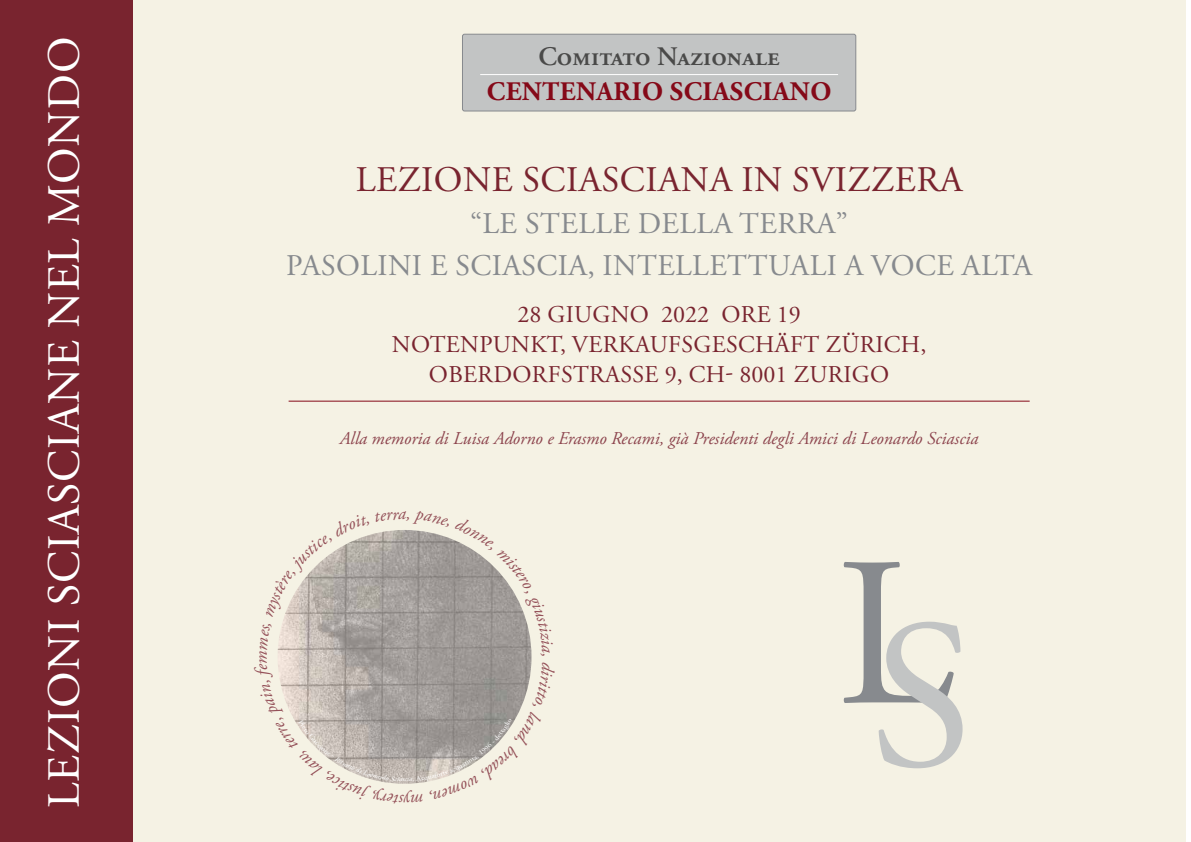
<style>
.page{position:relative;width:1191px;height:842px;background:#fff}
.page>*{position:absolute;margin:0;border:0;box-sizing:border-box;transform-origin:0 0}
.t1{font:211.8px "Adobe Garamond Pro";color:#878a8e}
.t2{font:46px "Adobe Garamond Pro";letter-spacing:.015em;color:#fff}
.t3{font:36px "Adobe Garamond Pro";letter-spacing:.015em;color:#79242f}
.t4{font:30px/42px "Adobe Garamond Pro";letter-spacing:.015em;color:#878a8e;text-align:center}
.t5{font:700 26.7px "Adobe Garamond Pro";letter-spacing:.015em;color:#850918}
.t6{font:600 26.7px "Adobe Garamond Pro";color:#4a4a49}
.t7{font:24px/30px "Adobe Garamond Pro";letter-spacing:.015em;color:#79242f;text-align:center}
.t8{font:italic 18px "Adobe Garamond Pro";color:#8d454e}
.t9{font:italic 17.9px "Adobe Garamond Pro";color:#945058}
.t10{font:italic 6.8px "Adobe Garamond Pro";color:#fff;scale:1.15 1}
.s1{color:#c2c4c4}
</style>
<div class="page">
<div style="left:0;top:0;width:139px;height:842px;background:#79242f"></div>
<div style="left:133px;top:0;width:1052px;height:842px;background:#f5f2e4"></div>
<img style="left:277px;top:530px;width:254px;height:254px;border-radius:127px">
<div style="left:462px;top:34px;width:393px;height:77px;background:#c2c4c4;border-radius:2px"></div>
<div style="left:462px;top:34px;width:394px;height:77px;border:1px solid #878a8e;border-radius:2px"></div>
<hr style="left:480px;top:74px;width:358px;height:1px;background:#fff">
<hr style="left:289px;top:401px;width:740px;height:1px;background:#850918">
<svg style="left:284px;top:530px;width:165px;height:87px"></svg>
<svg style="left:455px;top:540px;width:77px;height:116px"></svg>
<svg style="left:277px;top:662px;width:255px;height:122px"></svg>
<h2 class="t2" style="left:37px;top:808px;width:772px;rotate:-90deg">LEZIONI SCIASCIANE NEL MONDO</h2>
<p class="t6" style="left:538px;top:41px;width:243px">Comitato Nazionale</p>
<p class="t5" style="left:487px;top:76px;width:346px">CENTENARIO SCIASCIANO</p>
<h3 class="t3" style="left:356px;top:157px;width:608px">LEZIONE SCIASCIANA IN SVIZZERA</h3>
<p class="t4" style="left:286px;top:203px;width:747px">“LE STELLE DELLA TERRA”<br>PASOLINI E SCIASCIA, INTELLETTUALI A VOCE ALTA</p>
<p class="t7" style="left:392px;top:300px;width:536px">28 GIUGNO 2022 ORE 19<br>NOTENPUNKT, VERKAUFSGESCHÄFT ZÜRICH,<br>OBERDORFSTRASSE 9, CH- 8001 ZURIGO</p>
<p class="t8" style="left:340px;top:427px;width:640px">Alla memoria di Luisa Adorno e Erasmo Recami, già Presidenti degli Amici di Leonardo Sciascia</p>
<p class="t9" style="left:250px;top:664px;width:15px;rotate:-90deg">m</p>
<p class="t10" style="left:402px;top:775px;width:6px">sc</p>
<h1 class="t1" style="left:836px;top:508px;width:139px">L<span class="s1">S</span></h1>
</div>
